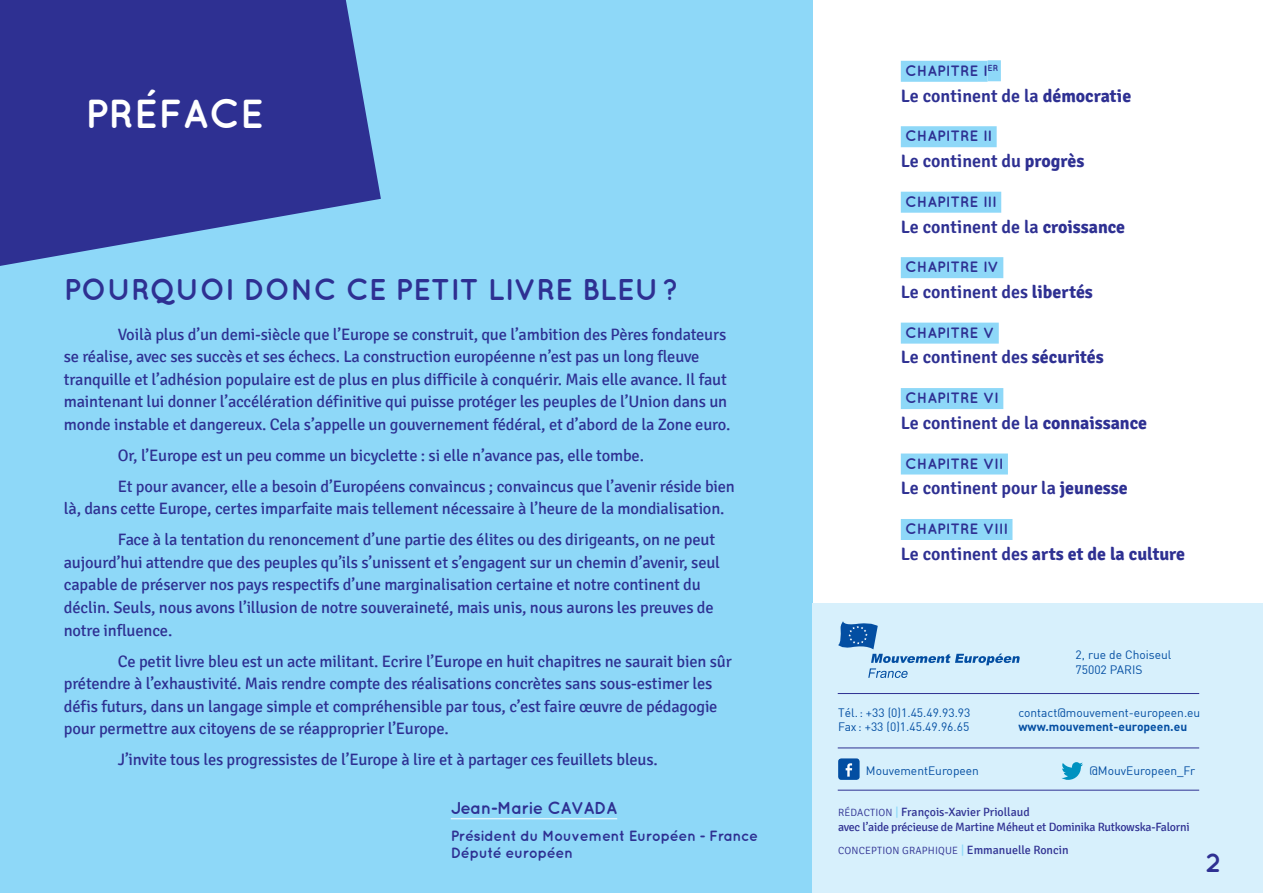
<style>
.page{position:relative;width:1263px;height:893px;background:#fff}
.page>*{position:absolute;margin:0;border:0;box-sizing:border-box;transform-origin:0 0}
.t1{font:700 40.5px "Quicksand";color:#fff}
.t2{font:700 30px "Quicksand";color:#2e3092}
.t3{font:700 26.4px "Quicksand";color:#2e3092}
.t4{font:600 18px "Signika";letter-spacing:-.01em;color:#2e3092}
.t5{font:700 18px "Signika";color:#2e3092}
.t6{font:700 17.25px "Quicksand";letter-spacing:-.03em;color:#2e3092}
.t7{font:16.5px/22.5px "Signika";letter-spacing:-.01em;color:#2e3092}
.t8{font:700 15px "Quicksand";color:#2e3092}
.t9{font:700 14.85px/17.7px "Quicksand";letter-spacing:-.03em;color:#2e3092}
.t10{font:12px/14.4px "DIN";color:#034ea2}
.t11{font:12px/14.4px "Signika";letter-spacing:-.02em;color:#2e3092}
.t12{font:12px "DIN Bold Alternate";color:#034ea2}
.t13{font:300 10.5px "Signika";letter-spacing:.015em;color:#2e3092}
.s1{font-weight:700}
.s2{font-weight:600}
.s3{font-weight:300;font-size:10.5px}
.s4{color:#8ed8f8}
.s5{font-weight:400;font-size:12px;color:#8ed8f8}
.s6{font-weight:400;font-size:12px}
</style>
<div class="page">
<div style="left:0;top:0;width:812px;height:893px;background:#8ed8f8"></div>
<div style="left:812px;top:604px;width:451px;height:289px;background:#d7f0fc"></div>
<svg style="left:0;top:0;width:381px;height:266px;fill:#2e3092"></svg>
<hr style="left:451px;top:818px;width:166px;height:1px;background:#fff">
<div style="left:901px;top:61px;width:86px;height:21px;background:#8ed8f8"></div>
<div style="left:987px;top:60px;width:14px;height:21px;background:#8ed8f8"></div>
<div style="left:901px;top:126px;width:96px;height:21px;background:#8ed8f8"></div>
<div style="left:901px;top:192px;width:100px;height:21px;background:#8ed8f8"></div>
<div style="left:901px;top:257px;width:102px;height:21px;background:#8ed8f8"></div>
<div style="left:901px;top:323px;width:98px;height:21px;background:#8ed8f8"></div>
<div style="left:901px;top:388px;width:102px;height:21px;background:#8ed8f8"></div>
<div style="left:901px;top:453px;width:107px;height:21px;background:#8ed8f8"></div>
<div style="left:901px;top:519px;width:111px;height:21px;background:#8ed8f8"></div>
<div style="left:838px;top:758px;width:21px;height:22px;background:#034ea2;border-radius:3px"></div>
<svg style="left:846px;top:763px;width:6px;height:14px"></svg>
<svg style="left:1062px;top:762px;width:21px;height:18px"></svg>
<svg style="left:838px;top:621px;width:182px;height:57px"></svg>
<hr style="left:838px;top:790px;width:361px;height:1px;background:#2e3092">
<hr style="left:838px;top:747px;width:361px;height:1px;background:#2e3092">
<hr style="left:838px;top:693px;width:361px;height:1px;background:#2e3092">
<h1 class="t1" style="left:85px;top:89px;width:180px">PRÉFACE</h1>
<h2 class="t2" style="left:64px;top:272px;width:41px">POUR</h2>
<h2 class="t2" style="left:150px;top:272px;width:465px">QUO I DONC CE PETIT LIVRE BLEU</h2>
<h2 class="t2" style="left:663px;top:272px;width:18px">?</h2>
<p class="t7" style="left:64px;top:323px;width:668px;text-indent:54px">Voilà plus d’un demi-siècle que l’Europe se construit, que l’ambition des Pères fondateurs se réalise, avec ses succès et ses échecs. La construction européenne n’est pas un long fleuve tranquille et l’adhésion populaire est de plus en plus difficile à conquérir. Mais elle avance. Il faut maintenant lui donner l’accélération définitive qui puisse protéger les peuples de l’Union dans un monde instable et dangereux. Cela s’appelle un gouvernement fédéral, et d’abord de la Zone euro.</p>
<p class="t7" style="left:118px;top:440px;width:619px;line-height:31px">Or, l’Europe est un peu comme un bicyclette : si elle n’avance pas, elle tombe.<br>Et pour avancer, elle a besoin d’Européens convaincus ; convaincus que l’avenir réside bien</p>
<p class="t7" style="left:118px;top:494px;width:608px;line-height:31px;text-indent:-54px">là, dans cette Europe, certes imparfaite mais tellement nécessaire à l’heure de la mondialisation.<br>Face à la tentation du renoncement d’une partie des élites ou des dirigeants, on ne peut</p>
<p class="t7" style="left:64px;top:551px;width:658px">aujourd’hui attendre que des peuples qu’ils s’unissent et s’engagent sur un chemin d’avenir, seul capable de préserver nos pays respectifs d’une marginalisation certaine et notre continent du déclin. Seuls, nous avons l’illusion de notre souveraineté, mais unis, nous aurons les preuves de notre influence.</p>
<p class="t7" style="left:64px;top:650px;width:669px;text-indent:54px">Ce petit livre bleu est un acte militant. Ecrire l’Europe en huit chapitres ne saurait bien sûr prétendre à l’exhaustivité. Mais rendre compte des réalisations concrètes sans sous-estimer les défis futurs, dans un langage simple et compréhensible par tous, c’est faire œuvre de pédagogie pour permettre aux citoyens de se réapproprier l’Europe.</p>
<p class="t7" style="left:118px;top:748px;width:542px">J’invite tous les progressistes de l’Europe à lire et à partager ces feuillets bleus.</p>
<p class="t6" style="left:451px;top:798px;width:168px">JEAN-MARIE CAVADA</p>
<p class="t9" style="left:451px;top:826px;width:309px">PRÉSIDENT DU MOUVEMENT EUROPÉEN - FRANCE<br>DÉPUTÉ EUROPÉEN</p>
<p class="t8" style="left:905px;top:62px;width:88px">CHAPITRE I <sup>ER</sup></p>
<p class="t4" style="left:901px;top:85px;width:232px">Le continent de la <span class="s1">démocratie</span></p>
<p class="t8" style="left:905px;top:127px;width:82px">CHAPITRE II</p>
<p class="t4" style="left:901px;top:151px;width:185px">Le continent du <span class="s1">progrès</span></p>
<p class="t8" style="left:905px;top:192px;width:83px">CHAPITRE III</p>
<p class="t4" style="left:901px;top:216px;width:226px">Le continent de la <span class="s1">croissance</span></p>
<p class="t8" style="left:905px;top:258px;width:86px">CHAPITRE IV</p>
<p class="t4" style="left:901px;top:281px;width:194px">Le continent des <span class="s1">libertés</span></p>
<p class="t8" style="left:905px;top:323px;width:88px">CHAPITRE V</p>
<p class="t4" style="left:901px;top:347px;width:204px">Le continent des <span class="s1">sécurités</span></p>
<p class="t8" style="left:905px;top:389px;width:86px">CHAPITRE VI</p>
<p class="t4" style="left:901px;top:412px;width:248px">Le continent de la <span class="s1">connaissance</span></p>
<p class="t8" style="left:905px;top:454px;width:85px">CHAPITRE VII</p>
<p class="t4" style="left:901px;top:478px;width:228px">Le continent pour la <span class="s1">jeunesse</span></p>
<p class="t8" style="left:905px;top:520px;width:85px">CHAPITRE VIII</p>
<p class="t5" style="left:901px;top:543px;width:290px"><span class="s2">Le continent des</span> arts et de la culture …</p>
<p class="t10" style="left:1075px;top:648px;width:97px">2, rue de Choiseul<br>75002 PARIS</p>
<p class="t10" style="left:838px;top:705px;width:134px">Tél.: +33 (0)1.45.49.93.93<br>Fax : +33 (0)1.45.49.96.65</p>
<p class="t10" style="left:1018px;top:705px;width:183px">contact@mouvement-europeen.eu</p>
<p class="t12" style="left:1018px;top:719px;width:170px">www.mouvement-europeen.eu</p>
<p class="t10" style="left:866px;top:763px;width:115px">MouvementEuropeen</p>
<p class="t10" style="left:1089px;top:763px;width:107px">@MouvEuropeen_Fr</p>
<p class="t11" style="left:838px;top:805px;width:353px"><span class="s3">RÉDACTION</span> <span class="s4">|</span> François-Xavier Priollaud<br>avec l’aide précieuse de Martine Méheut et Dominika Rutkowska-Falorni</p>
<p class="t13" style="left:838px;top:844px;width:232px">CONCEPTION GRAPHIQUE <span class="s5">|</span> <span class="s6">Emmanuelle Roncin</span></p>
<h3 class="t3" style="left:1205px;top:846px;width:17px">2</h3>
</div>
